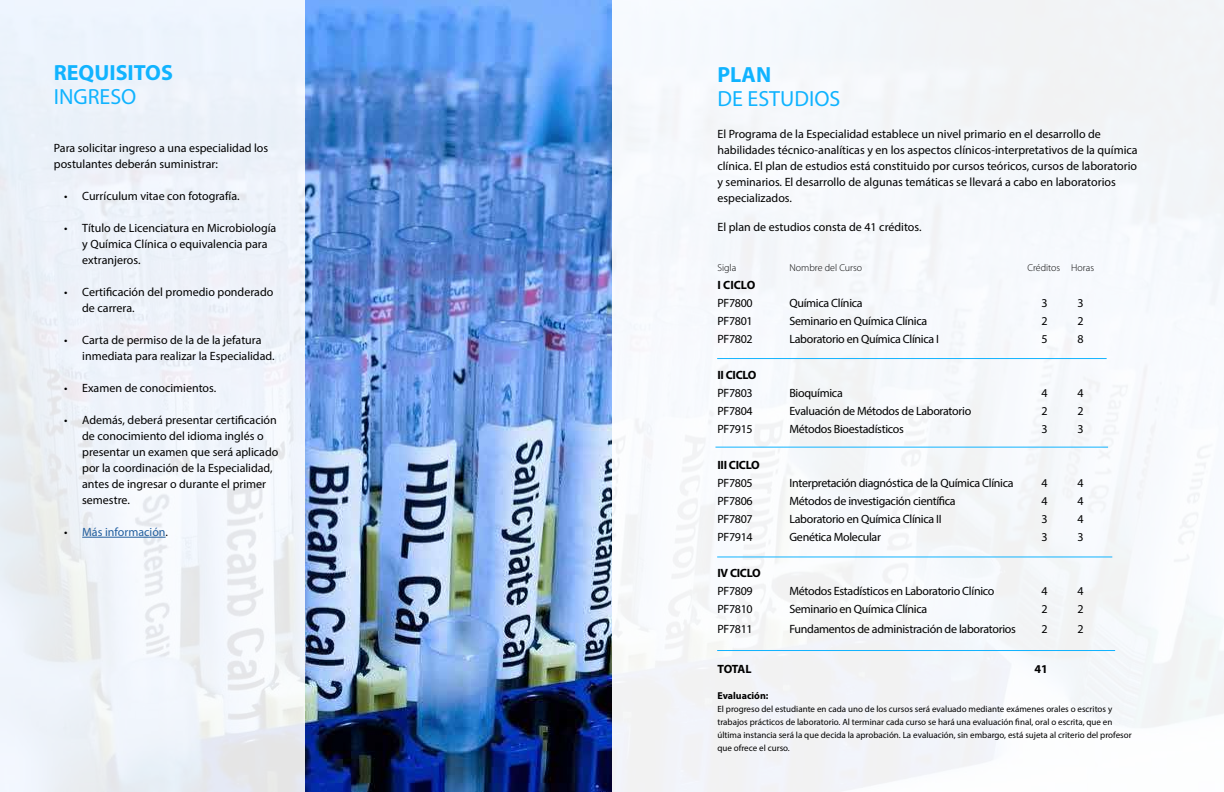
<style>
.page{position:relative;width:1224px;height:792px;background:#fff}
.page>*{position:absolute;margin:0;border:0;box-sizing:border-box;transform-origin:0 0}
.t1{font:22px "Myriad Pro";color:#10b3ff}
.t2{font:700 22px "Myriad Pro";color:#10b3ff}
.t3{font:12px/16px "Myriad Pro";color:#000}
.t4{font:12px "Myriad Pro";letter-spacing:-.025em;color:#000}
.t5{font:700 12px "Myriad Pro";letter-spacing:-.025em;color:#000}
.t6{font:12px "Myriad Pro";color:#215e9e}
.t7{font:300 10px "Myriad Pro";color:#000}
.t8{font:700 10px "Myriad Pro";color:#000}
.t9{font:9px/13px "Myriad Pro";color:#000}
.s1{color:#000}
</style>
<div class="page">
<img style="left:304px;top:0;width:308px;height:792px">
<div style="left:612px;top:0;width:612px;height:792px;background:#f5f8fb"></div>
<div style="left:0;top:0;width:304px;height:792px;background:linear-gradient(to bottom,#edf3fc,#eef1f5)"></div>
<hr style="left:82px;top:537px;width:84px;height:1px;background:#215e9e">
<hr style="left:715px;top:447px;width:393px;height:1px;background:#10b3ff">
<hr style="left:717px;top:557px;width:395px;height:1px;background:#10b3ff">
<hr style="left:717px;top:650px;width:398px;height:1px;background:#10b3ff">
<hr style="left:717px;top:358px;width:390px;height:1px;background:#10b3ff">
<h1 class="t2" style="left:54px;top:58px;width:121px">REQUISITOS</h1>
<h1 class="t1" style="left:54px;top:83px;width:84px">INGRESO</h1>
<p class="t3" style="left:54px;top:140px;width:216px">Para solicitar ingreso a una especialidad los postulantes deberán suministrar:</p>
<p class="t3" style="left:64px;top:188px;width:177px">• Currículum vitae con fotografía.</p>
<p class="t3" style="left:82px;top:220px;width:196px;text-indent:-18px">• Título de Licenciatura en Microbiología y Química Clínica o equivalencia para extranjeros.</p>
<p class="t3" style="left:82px;top:284px;width:193px;text-indent:-18px">• Certificación del promedio ponderado de carrera.</p>
<p class="t3" style="left:82px;top:332px;width:194px;text-indent:-18px">• Carta de permiso de la de la jefatura inmediata para realizar la Especialidad.</p>
<p class="t3" style="left:64px;top:380px;width:154px">• Examen de conocimientos.</p>
<p class="t3" style="left:82px;top:412px;width:198px;text-indent:-18px">• Además, deberá presentar certificación de conocimiento del idioma inglés o presentar un examen que será aplicado por la coordinación de la Especialidad, antes de ingresar o durante el primer semestre.</p>
<p class="t6" style="left:64px;top:525px;width:105px"><span class="s1">•</span> Más información<span class="s1">.</span></p>
<h1 class="t2" style="left:717px;top:60px;width:55px">PLAN</h1>
<h1 class="t1" style="left:717px;top:85px;width:124px">DE ESTUDIOS</h1>
<p class="t3" style="left:717px;top:125px;width:422px">El Programa de la Especialidad establece un nivel primario en el desarrollo de habilidades técnico-analíticas y en los aspectos clínicos-interpretativos de la química clínica. El plan de estudios está constituido por cursos teóricos, cursos de laboratorio y seminarios. El desarrollo de algunas temáticas se llevará a cabo en laboratorios especializados.</p>
<p class="t3" style="left:717px;top:218px;width:206px">El plan de estudios consta de 41 créditos.</p>
<p class="t7" style="left:717px;top:261px;width:20px">Sigla</p>
<p class="t7" style="left:789px;top:261px;width:74px">Nombre del Curso</p>
<p class="t7" style="left:1027px;top:261px;width:68px">Créditos Horas</p>
<p class="t5" style="left:717px;top:277px;width:39px">I CICLO</p>
<p class="t3" style="left:717px;top:294px;width:37px">PF7800</p>
<p class="t4" style="left:789px;top:295px;width:75px">Química Clínica</p>
<p class="t3" style="left:1041px;top:294px;width:8px">3</p>
<p class="t3" style="left:1077px;top:294px;width:8px">3</p>
<p class="t3" style="left:717px;top:312px;width:37px">PF7801</p>
<p class="t4" style="left:789px;top:313px;width:139px">Seminario en Química Clínica</p>
<p class="t3" style="left:1041px;top:312px;width:8px">2</p>
<p class="t3" style="left:1077px;top:312px;width:8px">2</p>
<p class="t3" style="left:717px;top:330px;width:37px">PF7802</p>
<p class="t4" style="left:789px;top:331px;width:151px">Laboratorio en Química Clínica I</p>
<p class="t3" style="left:1041px;top:330px;width:8px">5</p>
<p class="t3" style="left:1077px;top:330px;width:8px">8</p>
<p class="t5" style="left:717px;top:367px;width:41px">II CICLO</p>
<p class="t3" style="left:717px;top:384px;width:37px">PF7803</p>
<p class="t4" style="left:789px;top:385px;width:55px">Bioquímica</p>
<p class="t3" style="left:1041px;top:384px;width:8px">4</p>
<p class="t3" style="left:1077px;top:384px;width:8px">4</p>
<p class="t3" style="left:717px;top:402px;width:37px">PF7804</p>
<p class="t4" style="left:789px;top:403px;width:183px">Evaluación de Métodos de Laboratorio</p>
<p class="t3" style="left:1041px;top:402px;width:8px">2</p>
<p class="t3" style="left:1077px;top:402px;width:8px">2</p>
<p class="t3" style="left:717px;top:420px;width:37px">PF7915</p>
<p class="t4" style="left:789px;top:421px;width:116px">Métodos Bioestadísticos</p>
<p class="t3" style="left:1041px;top:420px;width:8px">3</p>
<p class="t3" style="left:1077px;top:420px;width:8px">3</p>
<p class="t5" style="left:717px;top:457px;width:44px">III CICLO</p>
<p class="t3" style="left:717px;top:474px;width:37px">PF7805</p>
<p class="t4" style="left:789px;top:475px;width:226px">Interpretación diagnóstica de la Química Clínica</p>
<p class="t3" style="left:1041px;top:474px;width:8px">4</p>
<p class="t3" style="left:1077px;top:474px;width:8px">4</p>
<p class="t3" style="left:717px;top:492px;width:37px">PF7806</p>
<p class="t4" style="left:789px;top:493px;width:168px">Métodos de investigación científica</p>
<p class="t3" style="left:1041px;top:492px;width:8px">4</p>
<p class="t3" style="left:1077px;top:492px;width:8px">4</p>
<p class="t3" style="left:717px;top:510px;width:37px">PF7807</p>
<p class="t4" style="left:789px;top:511px;width:154px">Laboratorio en Química Clínica II</p>
<p class="t3" style="left:1041px;top:510px;width:8px">3</p>
<p class="t3" style="left:1077px;top:510px;width:8px">4</p>
<p class="t3" style="left:717px;top:528px;width:37px">PF7914</p>
<p class="t4" style="left:789px;top:529px;width:93px">Genética Molecular</p>
<p class="t3" style="left:1041px;top:528px;width:8px">3</p>
<p class="t3" style="left:1077px;top:528px;width:8px">3</p>
<p class="t5" style="left:717px;top:565px;width:45px">IV CICLO</p>
<p class="t3" style="left:717px;top:582px;width:37px">PF7809</p>
<p class="t4" style="left:789px;top:583px;width:207px">Métodos Estadísticos en Laboratorio Clínico</p>
<p class="t3" style="left:1041px;top:582px;width:8px">4</p>
<p class="t3" style="left:1077px;top:582px;width:8px">4</p>
<p class="t3" style="left:717px;top:600px;width:37px">PF7810</p>
<p class="t4" style="left:789px;top:601px;width:139px">Seminario en Química Clínica</p>
<p class="t3" style="left:1041px;top:600px;width:8px">2</p>
<p class="t3" style="left:1077px;top:600px;width:8px">2</p>
<p class="t3" style="left:717px;top:620px;width:37px">PF7811</p>
<p class="t4" style="left:789px;top:621px;width:228px">Fundamentos de administración de laboratorios</p>
<p class="t3" style="left:1041px;top:620px;width:8px">2</p>
<p class="t3" style="left:1077px;top:620px;width:8px">2</p>
<p class="t5" style="left:717px;top:661px;width:36px">TOTAL</p>
<p class="t5" style="left:1035px;top:661px;width:15px">41</p>
<p class="t8" style="left:717px;top:689px;width:53px">Evaluación:</p>
<p class="t9" style="left:717px;top:702px;width:416px">El progreso del estudiante en cada uno de los cursos será evaluado mediante exámenes orales o escritos y trabajos prácticos de laboratorio. Al terminar cada curso se hará una evaluación final, oral o escrita, que en última instancia será la que decida la aprobación. La evaluación, sin embargo, está sujeta al criterio del profesor que ofrece el curso.</p>
</div>
